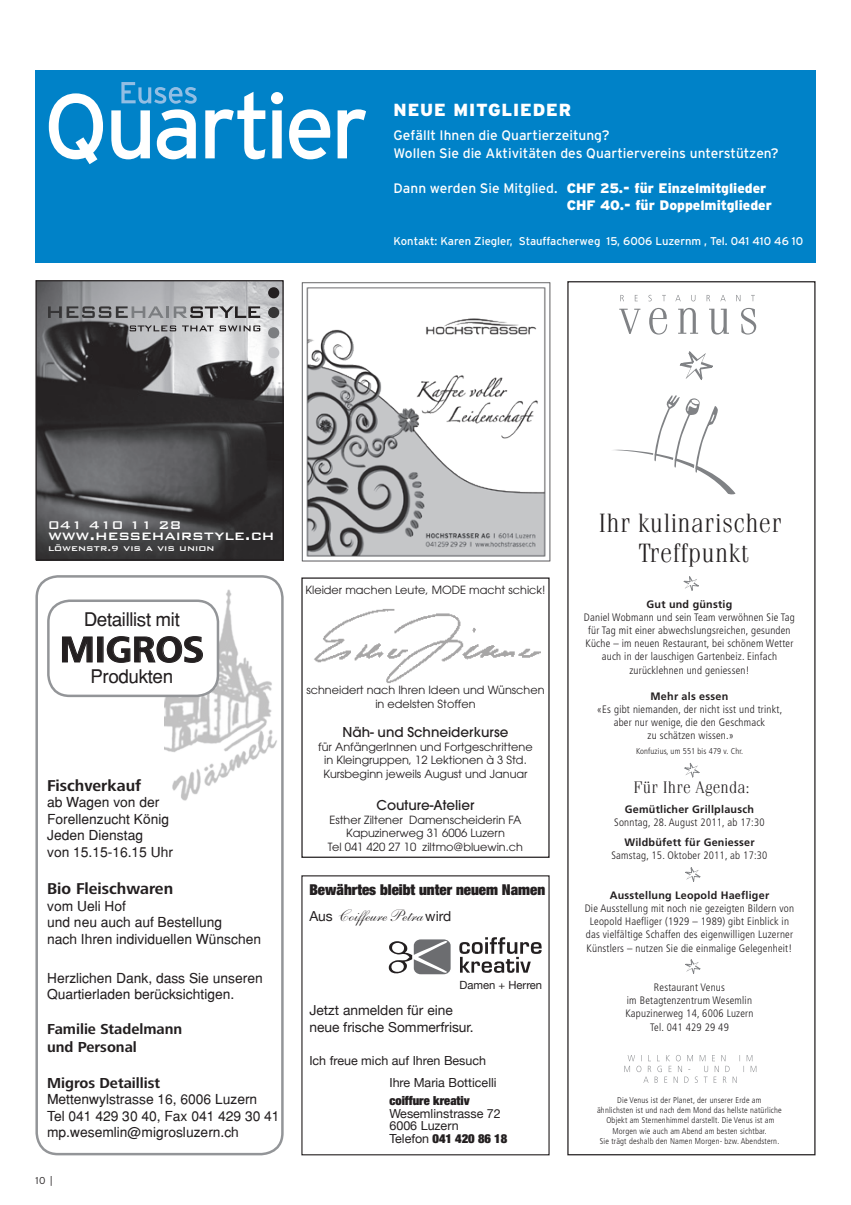
<style>
.page{position:relative;width:851px;height:1205px;background:#fff}
.page>*{position:absolute;margin:0;border:0;box-sizing:border-box;transform-origin:0 0}
.t1{font:700 37.5px "Frutiger Next LT";color:#231f20}
.t2{font:300 26.5px/29.6px "Fenice";letter-spacing:.01em;color:#231f20;text-align:center}
.t3{font:18.75px "Helvetica";letter-spacing:-.02em;color:#231f20}
.t4{font:500 17.5px "Bank Gothic BT";color:#fff}
.t5{font:900 17.5px "Interstate";letter-spacing:.05em;color:#fff}
.t6{font:16.88px "Shelley Andante Script";color:#231f20}
.t7{font:300 16.75px "Fenice";letter-spacing:.01em;color:#231f20}
.t8{font:700 16.25px "Frutiger Next LT";color:#231f20}
.t9{font:700 15px/18px "Frutiger Next LT";color:#231f20}
.t10{font:900 expanded 15px "Helvetica Neue";color:#231f20}
.t11{font:500 15px "Bank Gothic BT";color:#fff}
.t12{font:13.75px/16.5px "Helvetica";color:#231f20}
.t13{font:13.75px/17.5px "Interstate";color:#fff}
.t14{font:900 13.75px/17.5px "Interstate";color:#fff}
.t15{font:13.75px/16.5px "Helvetica Neue";color:#231f20}
.t16{font:500 13.5px "Avant Garde LT";color:#231f20}
.t17{font:12.5px/12.5px "Helvetica Neue";color:#231f20}
.t18{font:900 expanded 12.5px "Helvetica Neue";color:#231f20}
.t19{font:11.25px/13.5px "Avant Garde LT";color:#231f20;text-align:center}
.t20{font:11.25px "Interstate";color:#fff}
.t21{font:500 11.25px "Bank Gothic BT";color:#fff}
.t22{font:11.25px "Helvetica Neue";color:#231f20}
.t23{font:300 condensed 10.75px/13.1px "Frutiger";letter-spacing:.02em;color:#231f20;text-align:center}
.t24{font:700 10.75px "Frutiger";letter-spacing:.02em;color:#231f20}
.t25{font:300 10px "Interstate";color:#231f20}
.t26{font:300 condensed 8.38px/10.1px "Frutiger";letter-spacing:.02em;color:#231f20;text-align:center}
.s1{font-weight:400}
.s2{font-size:10px}
.s3{font-family:"Helvetica Neue";font-size:13.75px}
.s4{font-weight:900;font-stretch:expanded}
</style>
<div class="page">
<img style="left:37px;top:282px;width:244px;height:276px">
<img style="left:314px;top:609px;width:226px;height:74px">
<div style="left:35px;top:575px;width:248px;height:580px;border:2px solid #939598;border-radius:21px"></div>
<img style="left:164px;top:582px;width:119px;height:224px">
<div style="left:48px;top:601px;width:170px;height:95px;background:#fff;border-radius:21px"></div>
<div style="left:47px;top:599px;width:172px;height:98px;border:2px solid #939598;border-radius:21px"></div>
<svg style="left:62px;top:636px;width:31px;height:27px"></svg>
<div style="left:97px;top:636px;width:6px;height:26px;border:1px solid #231f20"></div>
<svg style="left:107px;top:636px;width:96px;height:27px"></svg>
<div style="left:35px;top:280px;width:248px;height:280px;border:1px solid #231f20"></div>
<svg style="left:48px;top:306px;width:212px;height:12px;background:#878789"></svg>
<svg style="left:129px;top:325px;width:131px;height:6px"></svg>
<div style="left:268px;top:287px;width:11px;height:11px;background:#231f20;border-radius:50%"></div>
<div style="left:268px;top:307px;width:11px;height:11px;background:#363536;border-radius:50%"></div>
<div style="left:268px;top:327px;width:11px;height:11px;background:#7b7d80;border-radius:50%"></div>
<div style="left:268px;top:347px;width:11px;height:11px;background:#c3c4c7;border-radius:50%"></div>
<div style="left:36px;top:70px;width:779px;height:192px;background:#0082c8"></div>
<svg style="left:49px;top:82px;width:317px;height:82px"></svg>
<svg style="left:683px;top:576px;width:16px;height:15px"></svg>
<svg style="left:684px;top:763px;width:15px;height:14px"></svg>
<svg style="left:685px;top:867px;width:15px;height:15px"></svg>
<svg style="left:619px;top:308px;width:137px;height:27px"></svg>
<svg style="left:620px;top:295px;width:134px;height:6px"></svg>
<svg style="left:624px;top:1055px;width:132px;height:28px"></svg>
<svg style="left:679px;top:351px;width:33px;height:29px"></svg>
<svg style="left:613px;top:395px;width:123px;height:100px"></svg>
<svg style="left:685px;top:959px;width:15px;height:15px"></svg>
<img style="left:301px;top:282px;width:250px;height:280px">
<svg style="left:388px;top:939px;width:62px;height:36px"></svg>
<svg style="left:459px;top:937px;width:82px;height:36px"></svg>
<h3 class="t5" style="left:393px;top:100px;width:179px">Neue Mitglieder</h3>
<p class="t13" style="left:393px;top:126px;width:386px">Gefällt Ihnen die Quartierzeitung?<br>Wollen Sie die Aktivitäten des Quartiervereins unterstützen?</p>
<p class="t14" style="left:566px;top:179px;width:207px;text-indent:-173px"><span class="s1">Dann werden Sie Mitglied.</span> CHF 25.- für Einzelmitglieder<br>CHF 40.- für Doppelmitglieder</p>
<p class="t20" style="left:393px;top:235px;width:411px">Kontakt: Karen Ziegler, Stauffacherweg 15, 6006 Luzernm , Tel. 041 410 46 10</p>
<h3 class="t11" style="left:48px;top:516px;width:135px">041 410 11 28</h3>
<h3 class="t4" style="left:48px;top:526px;width:228px">www.hessehairstyle.ch</h3>
<p class="t21" style="left:48px;top:542px;width:168px">löwenstr.<span class="s2">9</span> vis a vis union</p>
<h3 class="t3" style="left:84px;top:608px;width:98px">Detaillist mit</h3>
<h1 class="t1" style="left:60px;top:628px;width:146px">MIGROS</h1>
<h3 class="t3" style="left:90px;top:665px;width:84px">Produkten</h3>
<h3 class="t8" style="left:47px;top:776px;width:95px">Fischverkauf</h3>
<p class="t12" style="left:47px;top:794px;width:127px">ab Wagen von der<br>Forellenzucht König<br>Jeden Dienstag<br>von 15.15-16.15 Uhr</p>
<h3 class="t8" style="left:47px;top:880px;width:127px">Bio Fleischwaren</h3>
<p class="t12" style="left:47px;top:897px;width:215px">vom Ueli Hof<br>und neu auch auf Bestellung<br>nach Ihren individuellen Wünschen</p>
<p class="t12" style="left:47px;top:969px;width:217px">Herzlichen Dank, dass Sie unseren<br>Quartierladen berücksichtigen.</p>
<h3 class="t9" style="left:47px;top:1020px;width:137px">Familie Stadelmann und Personal</h3>
<h3 class="t9" style="left:47px;top:1074px;width:114px">Migros Detaillist</h3>
<p class="t12" style="left:47px;top:1091px;width:234px">Mettenwylstrasse 16, 6006 Luzern<br>Tel 041 429 30 40, Fax 041 429 30 41 mp.wesemlin@migrosluzern.ch</p>
<p class="t25" style="left:35px;top:1175px;width:19px">10 |</p>
<p class="t19" style="left:305px;top:583px;width:241px">Kleider machen Leute, MODE macht schick!</p>
<p class="t19" style="left:306px;top:683px;width:239px">schneidert nach Ihren Ideen und Wünschen in edelsten Stoffen</p>
<p class="t16" style="left:342px;top:724px;width:167px">Näh- und Schneiderkurse</p>
<p class="t19" style="left:318px;top:740px;width:216px">für AnfängerInnen und Fortgeschrittene in Kleingruppen, 12 Lektionen à 3 Std.<br>Kursbeginn jeweils August und Januar</p>
<p class="t16" style="left:376px;top:797px;width:99px">Couture-Atelier</p>
<p class="t19" style="left:328px;top:812px;width:197px">Esther Ziltener Damenscheiderin FA<br>Kapuzinerweg 31 6006 Luzern<br>Tel 041 420 27 10 ziltmo@bluewin.ch</p>
<h3 class="t10" style="left:309px;top:879px;width:237px">Bewährtes bleibt unter neuem Namen</h3>
<h3 class="t6" style="left:309px;top:906px;width:143px"><span class="s3">Aus</span> Coiffeure Petra <span class="s3">wird</span></h3>
<p class="t22" style="left:459px;top:978px;width:84px">Damen + Herren</p>
<p class="t15" style="left:309px;top:1002px;width:166px">Jetzt anmelden für eine neue frische Sommerfrisur.</p>
<p class="t17" style="left:389px;top:1050px;width:109px;line-height:21.2px;text-indent:-80px">Ich freue mich auf Ihren Besuch<br>Ihre Maria Botticelli</p>
<p class="t18" style="left:389px;top:1093px;width:82px">coiffure kreativ</p>
<p class="t17" style="left:389px;top:1107px;width:119px">Wesemlinstrasse 72<br>6006 Luzern<br>Telefon <span class="s4">041 420 86 18</span></p>
<h2 class="t2" style="left:598px;top:508px;width:185px">Ihr kulinarischer<br>Treffpunkt</h2>
<p class="t24" style="left:646px;top:597px;width:87px">Gut und günstig</p>
<p class="t23" style="left:584px;top:611px;width:212px">Daniel Wobmann und sein Team verwöhnen Sie Tag für Tag mit einer abwechslungsreichen, gesunden Küche – im neuen Restaurant, bei schönem Wetter auch in der lauschigen Gartenbeiz. Einfach zurücklehnen und geniessen!</p>
<p class="t24" style="left:650px;top:690px;width:79px">Mehr als essen</p>
<p class="t23" style="left:597px;top:703px;width:187px">«Es gibt niemanden, der nicht isst und trinkt, aber nur wenige, die den Geschmack<br>zu schätzen wissen.»</p>
<p class="t26" style="left:636px;top:746px;width:109px">Konfuzius, um 551 bis 479 v. Chr.</p>
<h3 class="t7" style="left:633px;top:778px;width:118px">Für Ihre Agenda:</h3>
<p class="t24" style="left:624px;top:803px;width:130px">Gemütlicher Grillplausch</p>
<p class="t23" style="left:614px;top:816px;width:152px">Sonntag, 28. August 2011, ab 17:30</p>
<p class="t24" style="left:624px;top:836px;width:132px">Wildbüfett für Geniesser</p>
<p class="t23" style="left:611px;top:849px;width:157px">Samstag, 15. Oktober 2011, ab 17:30</p>
<p class="t24" style="left:609px;top:889px;width:161px">Ausstellung Leopold Haefliger</p>
<p class="t23" style="left:584px;top:902px;width:211px">Die Ausstellung mit noch nie gezeigten Bildern von Leopold Haefliger (1929 – 1989) gibt Einblick in das vielfältige Schaffen des eigenwilligen Luzerner Künstlers – nutzen Sie die einmalige Gelegenheit!</p>
<p class="t23" style="left:625px;top:981px;width:130px">Restaurant Venus<br>im Betagtenzentrum Wesemlin<br>Kapuzinerweg 14, 6006 Luzern<br>Tel. 041 429 29 49</p>
<p class="t26" style="left:597px;top:1095px;width:186px">Die Venus ist der Planet, der unserer Erde am<br>ähnlichsten ist und nach dem Mond das hellste natürliche Objekt am Sternenhimmel darstellt. Die Venus ist am Morgen wie auch am Abend am besten sichtbar.<br>Sie trägt deshalb den Namen Morgen- bzw. Abendstern.</p>
</div>
